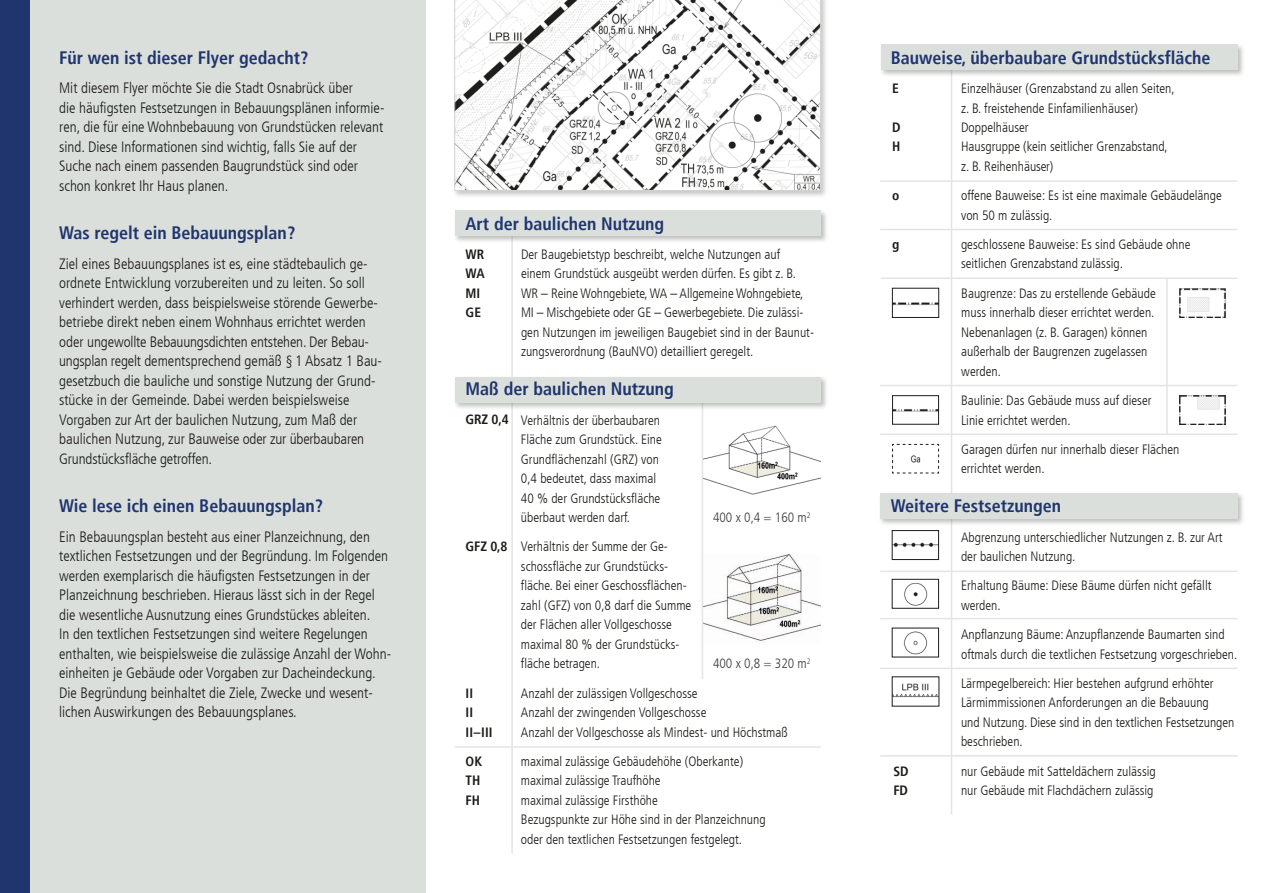
<style>
.page{position:relative;width:1263px;height:893px;background:#fff}
.page>*{position:absolute;margin:0;border:0;box-sizing:border-box;transform-origin:0 0}
.t1{font:700 condensed 18px "Frutiger LT";color:#20356e}
.t2{font:300 condensed 15px/19.5px "Frutiger LT";color:#1d1d1b}
.t3{font:300 condensed 13.5px/19.5px "Frutiger LT";color:#1d1d1b}
.t4{font:700 condensed 13.5px/19.5px "Frutiger LT";color:#1d1d1b}
.t5{font:300 condensed 13.5px "Frutiger LT";color:#3d3d3c}
</style>
<div class="page">
<hr style="left:951px;top:69px;width:1px;height:745px;background:#e2e5e3">
<div style="left:878px;top:491px;width:367px;height:35px;background:#1d1d1b;opacity:.28"></div>
<div style="left:880px;top:493px;width:357px;height:25px;background:#dbdfdc"></div>
<div style="left:0;top:0;width:425px;height:893px;background:#dbdfdc"></div>
<div style="left:453px;top:0;width:375px;height:198px;background:#1d1d1b;opacity:.24"></div>
<svg style="left:454px;top:0;width:367px;height:191px"></svg>
<img style="left:703px;top:425px;width:118px;height:70px">
<img style="left:704px;top:554px;width:117px;height:87px">
<hr style="left:511px;top:235px;width:2px;height:144px;background:#e2e5e3">
<hr style="left:511px;top:401px;width:2px;height:453px;background:#e2e5e3">
<hr style="left:702px;top:401px;width:1px;height:278px;background:#e2e5e3">
<div style="left:453px;top:209px;width:375px;height:35px;background:#1d1d1b;opacity:.28"></div>
<div style="left:455px;top:211px;width:366px;height:25px;background:#dbdfdc"></div>
<div style="left:453px;top:376px;width:375px;height:34px;background:#1d1d1b;opacity:.28"></div>
<div style="left:455px;top:377px;width:366px;height:26px;background:#dbdfdc"></div>
<div style="left:879px;top:43px;width:366px;height:34px;background:#1d1d1b;opacity:.28"></div>
<div style="left:881px;top:45px;width:356px;height:25px;background:#dbdfdc"></div>
<hr style="left:1166px;top:278px;width:2px;height:156px;background:#e2e5e3">
<hr style="left:880px;top:180px;width:357px;height:2px;background:#e2e5e3">
<hr style="left:880px;top:229px;width:357px;height:1px;background:#e2e5e3">
<hr style="left:880px;top:385px;width:357px;height:1px;background:#e2e5e3">
<hr style="left:880px;top:434px;width:357px;height:1px;background:#e2e5e3">
<hr style="left:880px;top:571px;width:357px;height:1px;background:#e2e5e3">
<hr style="left:880px;top:618px;width:357px;height:1px;background:#e2e5e3">
<hr style="left:880px;top:668px;width:357px;height:1px;background:#e2e5e3">
<hr style="left:880px;top:755px;width:357px;height:2px;background:#e2e5e3">
<hr style="left:881px;top:278px;width:356px;height:1px;background:#e2e5e3">
<hr style="left:455px;top:746px;width:366px;height:2px;background:#e2e5e3">
<img style="left:894px;top:409px;width:43px;height:3px">
<div style="left:892px;top:395px;width:47px;height:30px;border:1px solid #1d1d1b"></div>
<svg style="left:892px;top:444px;width:47px;height:30px"></svg>
<img style="left:904px;top:582px;width:24px;height:24px">
<div style="left:892px;top:579px;width:47px;height:29px;border:1px solid #1d1d1b"></div>
<img style="left:894px;top:542px;width:43px;height:5px">
<div style="left:892px;top:530px;width:47px;height:30px;border:1px solid #1d1d1b"></div>
<img style="left:903px;top:631px;width:25px;height:24px">
<img style="left:894px;top:683px;width:43px;height:15px">
<img style="left:1179px;top:395px;width:46px;height:29px">
<img style="left:894px;top:302px;width:43px;height:4px">
<div style="left:892px;top:288px;width:47px;height:30px;border:1px solid #1d1d1b"></div>
<img style="left:1179px;top:288px;width:46px;height:29px">
<div style="left:0;top:0;width:30px;height:893px;background:#20356e"></div>
<h1 class="t1" style="left:59px;top:47px;width:251px">Für wen ist dieser Flyer gedacht?</h1>
<p class="t2" style="left:59px;top:78px;width:327px">Mit diesem Flyer möchte Sie die Stadt Osnabrück über<br>die häufigsten Festsetzungen in Bebauungsplänen informie&shy;ren, die für eine Wohnbebauung von Grundstücken relevant sind. Diese Informationen sind wichtig, falls Sie auf der Suche nach einem passenden Baugrundstück sind oder schon konkret Ihr Haus planen.</p>
<h1 class="t1" style="left:59px;top:222px;width:238px">Was regelt ein Bebauungsplan?</h1>
<p class="t2" style="left:59px;top:254px;width:324px">Ziel eines Bebauungsplanes ist es, eine städtebaulich ge&shy;ordnete Entwicklung vorzubereiten und zu leiten. So soll verhindert werden, dass beispielsweise störende Gewerbe&shy;betriebe direkt neben einem Wohnhaus errichtet werden oder ungewollte Bebauungsdichten entstehen. Der Bebau&shy;ungsplan regelt dementsprechend gemäß § 1 Absatz 1 Bau&shy;gesetzbuch die bauliche und sonstige Nutzung der Grund&shy;stücke in der Gemeinde. Dabei werden beispielsweise Vorgaben zur Art der baulichen Nutzung, zum Maß der baulichen Nutzung, zur Bauweise oder zur überbaubaren Grundstücksfläche getroffen.</p>
<h1 class="t1" style="left:59px;top:495px;width:265px">Wie lese ich einen Bebauungsplan?</h1>
<p class="t2" style="left:59px;top:527px;width:333px">Ein Bebauungsplan besteht aus einer Planzeichnung, den textlichen Festsetzungen und der Begründung. Im Folgenden werden exemplarisch die häufigsten Festsetzungen in der Planzeichnung beschrieben. Hieraus lässt sich in der Regel die wesentliche Ausnutzung eines Grundstückes ableiten.<br>In den textlichen Festsetzungen sind weitere Regelungen enthalten, wie beispielsweise die zulässige Anzahl der Wohn&shy;einheiten je Gebäude oder Vorgaben zur Dacheindeckung.<br>Die Begründung beinhaltet die Ziele, Zwecke und wesent&shy;lichen Auswirkungen des Bebauungsplanes.</p>
<h1 class="t1" style="left:466px;top:213px;width:200px">Art der baulichen Nutzung</h1>
<p class="t3" style="left:521px;top:245px;width:294px">Der Baugebietstyp beschreibt, welche Nutzungen auf<br>einem Grundstück ausgeübt werden dürfen. Es gibt z. B.<br>WR – Reine Wohngebiete, WA – Allgemeine Wohngebiete, MI – Mischgebiete oder GE – Gewerbegebiete. Die zulässi&shy;gen Nutzungen im jeweiligen Baugebiet sind in der Baunut&shy;zungsverordnung (BauNVO) detailliert geregelt.</p>
<p class="t4" style="left:466px;top:244px;width:21px">WR<br>WA<br>MI<br>GE</p>
<h1 class="t1" style="left:466px;top:378px;width:210px">Maß der baulichen Nutzung</h1>
<p class="t3" style="left:521px;top:410px;width:142px">Verhältnis der überbaubaren<br>Fläche zum Grundstück. Eine<br>Grundflächenzahl (GRZ) von<br>0,4 bedeutet, dass maximal<br>40 % der Grundstücksfläche überbaut werden darf.</p>
<p class="t3" style="left:521px;top:537px;width:172px">Verhältnis der Summe der Ge&shy;schossfläche zur Grundstücks&shy;fläche. Bei einer Geschossflächen&shy;zahl (GFZ) von 0,8 darf die Summe der Flächen aller Vollgeschosse maximal 80 % der Grundstücks&shy;fläche betragen.</p>
<p class="t3" style="left:521px;top:683px;width:268px">Anzahl der zulässigen Vollgeschosse<br>Anzahl der zwingenden Vollgeschosse<br>Anzahl der Vollgeschosse als Mindest- und Höchstmaß</p>
<p class="t4" style="left:466px;top:410px;width:45px">GRZ 0,4</p>
<p class="t5" style="left:713px;top:510px;width:99px">400 x 0,4 = 160 m<sup>2</sup></p>
<p class="t4" style="left:466px;top:537px;width:43px">GFZ 0,8</p>
<p class="t5" style="left:713px;top:656px;width:99px">400 x 0,8 = 320 m<sup>2</sup></p>
<p class="t4" style="left:466px;top:683px;width:28px">II<br>II<br>II–III</p>
<p class="t4" style="left:466px;top:751px;width:18px">OK<br>TH<br>FH</p>
<p class="t3" style="left:521px;top:752px;width:246px">maximal zulässige Gebäudehöhe (Oberkante) maximal zulässige Traufhöhe<br>maximal zulässige Firsthöhe<br>Bezugspunkte zur Höhe sind in der Planzeichnung oder den textlichen Festsetzungen festgelegt.</p>
<h1 class="t1" style="left:891px;top:47px;width:321px">Bauweise, überbaubare Grundstücksfläche</h1>
<p class="t3" style="left:961px;top:79px;width:215px">Einzelhäuser (Grenzabstand zu allen Seiten, z. B. freistehende Einfamilienhäuser)<br>Doppelhäuser<br>Hausgruppe (kein seitlicher Grenzabstand, z. B. Reihenhäuser)</p>
<p class="t3" style="left:961px;top:186px;width:262px">offene Bauweise: Es ist eine maximale Gebäudelänge von 50 m zulässig.</p>
<p class="t3" style="left:961px;top:235px;width:231px">geschlossene Bauweise: Es sind Gebäude ohne seitlichen Grenzabstand zulässig.</p>
<p class="t3" style="left:961px;top:284px;width:196px">Baugrenze: Das zu erstellende Gebäude muss innerhalb dieser errichtet werden.<br>Nebenanlagen (z. B. Garagen) können außerhalb der Baugrenzen zugelassen werden.</p>
<p class="t3" style="left:961px;top:391px;width:192px">Baulinie: Das Gebäude muss auf dieser<br>Linie errichtet werden.</p>
<p class="t3" style="left:961px;top:440px;width:220px">Garagen dürfen nur innerhalb dieser Flächen errichtet werden.</p>
<h1 class="t1" style="left:891px;top:495px;width:172px">Weitere Festsetzungen</h1>
<p class="t3" style="left:961px;top:527px;width:263px">Abgrenzung unterschiedlicher Nutzungen z. B. zur Art der baulichen Nutzung.</p>
<p class="t3" style="left:961px;top:576px;width:252px">Erhaltung Bäume: Diese Bäume dürfen nicht gefällt werden.</p>
<p class="t3" style="left:961px;top:625px;width:278px">Anpflanzung Bäume: Anzupflanzende Baumarten sind oftmals durch die textlichen Festsetzung vorgeschrieben.</p>
<p class="t3" style="left:961px;top:674px;width:275px">Lärmpegelbereich: Hier bestehen aufgrund erhöhter Lärmimmissionen Anforderungen an die Bebauung<br>und Nutzung. Diese sind in den textlichen Festsetzungen beschrieben.</p>
<p class="t3" style="left:961px;top:761px;width:196px">nur Gebäude mit Satteldächern zulässig nur Gebäude mit Flachdächern zulässig</p>
<p class="t4" style="left:892px;top:79px;width:8px">E</p>
<p class="t4" style="left:892px;top:118px;width:10px">D<br>H</p>
<p class="t4" style="left:892px;top:186px;width:9px">o</p>
<p class="t4" style="left:892px;top:235px;width:9px">g</p>
<p class="t4" style="left:893px;top:761px;width:17px">SD<br>FD</p>
</div>
